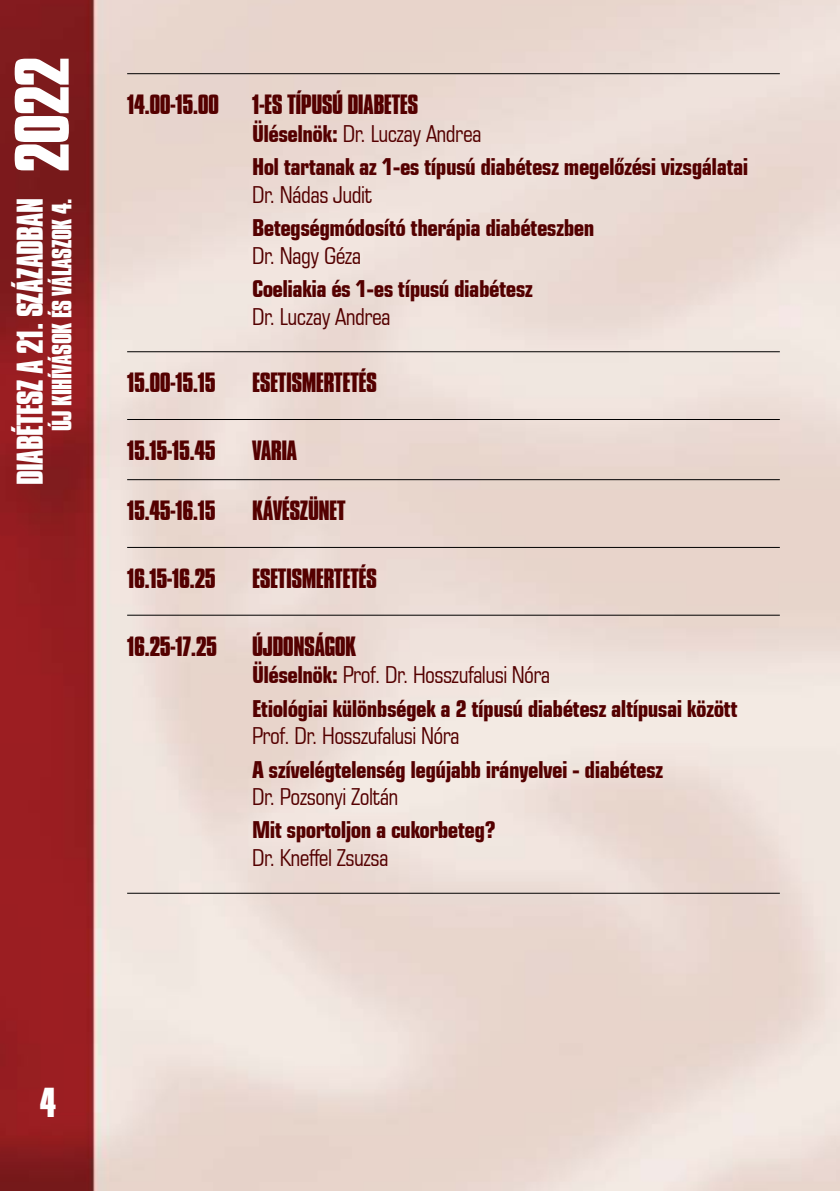
<style>
.page{position:relative;width:840px;height:1191px;background:#fff}
.page>*{position:absolute;margin:0;border:0;box-sizing:border-box;transform-origin:0 0}
.t1{font:66px "H Compacta Bold BT";color:#fff}
.t2{font:36px "H Compacta Bold BT";color:#fff}
.t3{font:32px "H Compacta Bold BT";letter-spacing:-.025em;color:#fff}
.t4{font:24px "H Compacta Bold BT";letter-spacing:-.025em;color:#540000}
.t5{font:24px "H Compacta Bold BT";letter-spacing:-.025em;color:#fff}
.t6{font:23px "H Square 721 Condensed BT Bold";letter-spacing:-.025em;color:#540000}
.t7{font:23px "H Square 721 Condensed BT";letter-spacing:-.025em;color:#540000}
.s1{font-family:"H Square 721 Condensed BT Bold"}
</style>
<div class="page">
<img style="left:0;top:0;width:839px;height:1191px">
<hr style="left:127px;top:73px;width:652px;height:1px;background:#000">
<hr style="left:127px;top:351px;width:652px;height:1px;background:#000">
<hr style="left:127px;top:419px;width:652px;height:1px;background:#000">
<hr style="left:127px;top:479px;width:652px;height:1px;background:#000">
<hr style="left:127px;top:547px;width:652px;height:1px;background:#000">
<hr style="left:127px;top:614px;width:652px;height:1px;background:#000">
<hr style="left:127px;top:892px;width:652px;height:1px;background:#000">
<h1 class="t1" style="left:2px;top:173px;width:117px;rotate:-90deg">2022</h1>
<h3 class="t3" style="left:11px;top:485px;width:288px;rotate:-90deg">DIABÉTESZ A 21. SZÁZADBAN</h3>
<p class="t5" style="left:47px;top:431px;width:234px;rotate:-90deg">ÚJ KIHÍVÁSOK ÉS VÁLASZOK 4.</p>
<p class="t4" style="left:127px;top:90px;width:93px">14.00-15.00</p>
<p class="t4" style="left:252px;top:90px;width:168px">1-ES TÍPUSÚ DIABETES</p>
<p class="t7" style="left:252px;top:120px;width:231px"><span class="s1">Üléselnök:</span> Dr. Luczay Andrea</p>
<p class="t6" style="left:252px;top:153px;width:497px">Hol tartanak az 1-es típusú diabétesz megelőzési vizsgálatai</p>
<p class="t7" style="left:252px;top:181px;width:121px">Dr. Nádas Judit</p>
<p class="t6" style="left:252px;top:214px;width:344px">Betegségmódosító therápia diabéteszben</p>
<p class="t7" style="left:252px;top:241px;width:111px">Dr. Nagy Géza</p>
<p class="t6" style="left:252px;top:275px;width:282px">Coeliakia és 1-es típusú diabétesz</p>
<p class="t7" style="left:252px;top:302px;width:140px">Dr. Luczay Andrea</p>
<p class="t4" style="left:127px;top:368px;width:90px">15.00-15.15</p>
<p class="t4" style="left:252px;top:368px;width:126px">ESETISMERTETÉS</p>
<p class="t4" style="left:127px;top:436px;width:90px">15.15-15.45</p>
<p class="t4" style="left:252px;top:436px;width:47px">VARIA</p>
<p class="t4" style="left:127px;top:496px;width:90px">15.45-16.15</p>
<p class="t4" style="left:252px;top:496px;width:95px">KÁVÉSZÜNET</p>
<p class="t4" style="left:127px;top:564px;width:90px">16.15-16.25</p>
<p class="t4" style="left:252px;top:564px;width:126px">ESETISMERTETÉS</p>
<p class="t4" style="left:127px;top:631px;width:91px">16.25-17.25</p>
<p class="t4" style="left:252px;top:631px;width:106px">ÚJDONSÁGOK</p>
<p class="t7" style="left:252px;top:661px;width:300px"><span class="s1">Üléselnök:</span> Prof. Dr. Hosszufalusi Nóra</p>
<p class="t6" style="left:252px;top:694px;width:487px">Etiológiai különbségek a 2 típusú diabétesz altípusai között</p>
<p class="t7" style="left:252px;top:722px;width:209px">Prof. Dr. Hosszufalusi Nóra</p>
<p class="t6" style="left:252px;top:755px;width:413px">A szívelégtelenség legújabb irányelvei - diabétesz</p>
<p class="t7" style="left:252px;top:783px;width:148px">Dr. Pozsonyi Zoltán</p>
<p class="t6" style="left:252px;top:816px;width:245px">Mit sportoljon a cukorbeteg?</p>
<p class="t7" style="left:252px;top:844px;width:138px">Dr. Kneffel Zsuzsa</p>
<h2 class="t2" style="left:40px;top:1081px;width:18px">4</h2>
</div>
